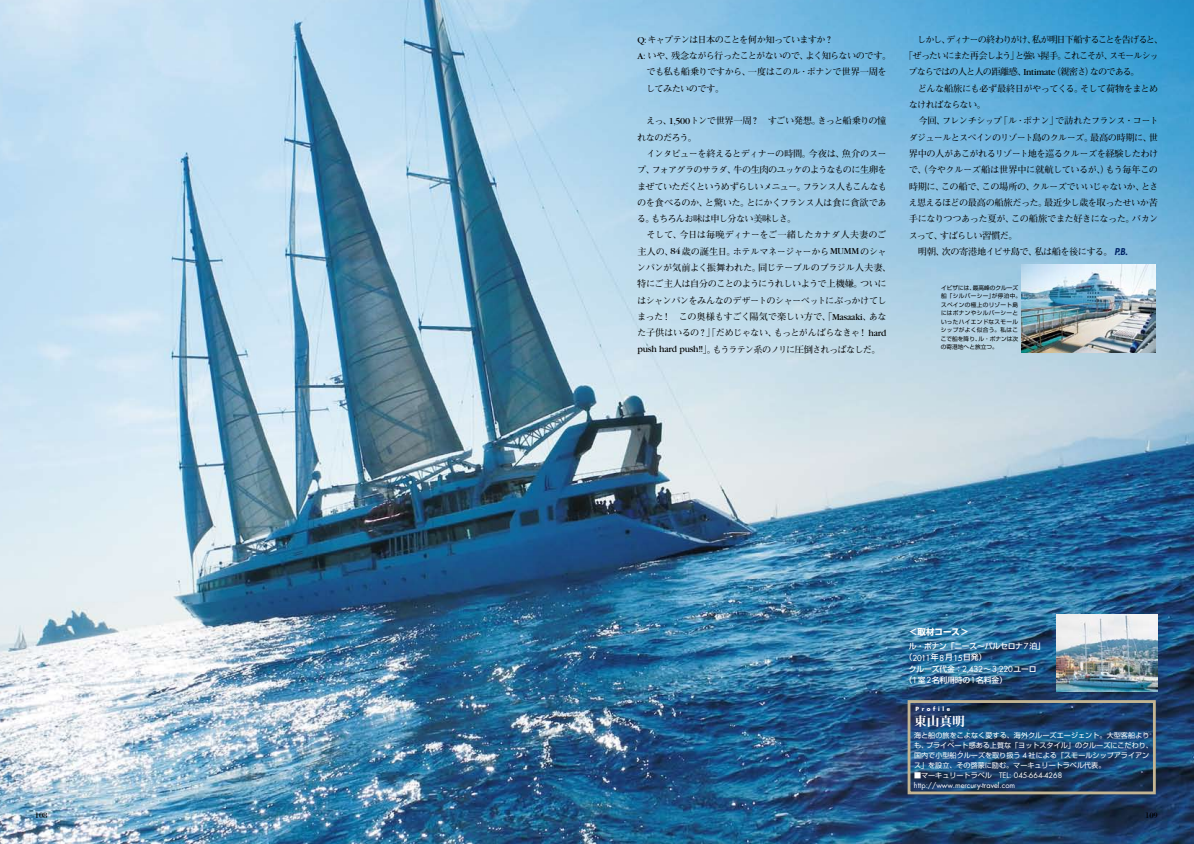
<style>
.page{position:relative;width:1194px;height:844px;background:#fff}
.page>*{position:absolute;margin:0;border:0;box-sizing:border-box;transform-origin:0 0}
.t1{font:12.8px "Midashi Min Pro MA31";color:#fff}
.t2{font:700 9.2px/16.3px "Futo Min A101 Pro";letter-spacing:-.065em;color:#000}
.t3{font:700 9.2px "Futo Min A101 Pro";letter-spacing:-.095em;color:#000}
.t4{font:700 9.2px "Futo Min A101 Pro";letter-spacing:-.12em;color:#000}
.t5{font:700 9.2px "Futo Min A101 Pro";letter-spacing:-.115em;color:#000}
.t6{font:700 9.2px "Futo Min A101 Pro";letter-spacing:-.085em;color:#000}
.t7{font:700 9.2px "Futo Min A101 Pro";letter-spacing:-.045em;color:#000}
.t8{font:700 9.2px "Futo Min A101 Pro";letter-spacing:-.09em;color:#000}
.t9{font:700 8.5px "Shin Go Pro";color:#fff}
.t10{font:8.5px "Bodoni";color:#000}
.t11{font:8.1px "Futura";letter-spacing:-.04em;color:#fff}
.t12{font:500 7.8px/11.3px "Shin Go Pro";letter-spacing:-.025em;color:#fff}
.t13{font:7.4px/9.9px "Futura";color:#fff}
.t14{font:7.1px/9.9px "Shin Go Pro";color:#fff}
.t15{font:5.7px/8.5px "Shin Go Pro";letter-spacing:.05em;color:#000}
.t16{font:700 5.6px "Futura";letter-spacing:.47em;color:#fff}
.s1{font-family:"Garamond";font-weight:400;font-size:9.6px}
.s2{font-family:"Futura";font-weight:800;font-style:italic;color:#002567}
.s3{font-family:"Futura";font-weight:400;font-size:8.1px}
.s4{font-family:"Shin Go Pro";font-weight:500;font-size:7.8px}
.s5{font-family:"Futura";font-size:7.4px}
.s6{font-family:"Shin Go Pro";font-size:7.1px}
</style>
<div class="page">
<img style="left:0;top:0;width:1193px;height:844px">
<img style="left:1021px;top:264px;width:133px;height:88px">
<img style="left:1056px;top:614px;width:101px;height:78px">
<div style="left:907px;top:700px;width:248px;height:94px;border:3px solid #c3b593"></div>
<p class="t8" style="left:637px;top:32px;width:198px"><span class="s1">Q:</span> キャプテンは日本のことを何か知っていますか？</p>
<p class="t2" style="left:637px;top:46px;width:255px"><span class="s1">A:</span> いや、残念ながら行ったことがないので、よく知らないのです。</p>
<p class="t2" style="left:646px;top:63px;width:242px">でも私も船乗りですから、一度はこのル･ポナンで世界一周を</p>
<p class="t2" style="left:646px;top:79px;width:80px">してみたいのです。</p>
<p class="t2" style="left:637px;top:112px;width:251px;text-indent:9px">えっ、<span class="s1">1,500</span>トンで世界一周？ すごい発想。きっと船乗りの憧れなのだろう。</p>
<p class="t2" style="left:637px;top:144px;width:251px;text-align:justify;text-indent:10px">インタビューを終えるとディナーの時間。今夜は、魚介のスープ、フォアグラのサラダ、牛の生肉のユッケのようなものに生卵をまぜていただくというめずらしいメニュー。フランス人もこんなものを食べるのか、と驚いた。とにかくフランス人は食に貪欲である。もちろんお味は申し分ない美味しさ。</p>
<p class="t2" style="left:637px;top:226px;width:256px;text-indent:10px">そして、今日は毎晩ディナーをご一緒したカナダ人夫妻のご主人の、<span class="s1">84</span>歳の誕生日。ホテルマネージャーから<span class="s1">MUMM</span>のシャンパンが気前よく振舞われた。同じテーブルのブラジル人夫妻、特にご主人は自分のことのようにうれしいようで上機嫌。ついにはシャンパンをみんなのデザートのシャーベットにぶっかけてしまった！ この奥様もすごく陽気で楽しい方で、「<span class="s1">Masaaki</span>、あなた子供はいるの？」「だめじゃない、もっとがんばらなきゃ！ <span class="s1">hard push hard push!!</span>」。もうラテン系のノリに圧倒されっぱなしだ。</p>
<p class="t5" style="left:917px;top:32px;width:247px">しかし、ディナーの終わりがけ、私が明日下船することを告げると、</p>
<p class="t4" style="left:903px;top:49px;width:256px">「ぜったいにまた再会しよう」と強い握手。これこそが、スモールシッ</p>
<p class="t3" style="left:908px;top:65px;width:233px">プならではの人と人の距離感、<span class="s1">Intimate</span>（親密さ）なのである。</p>
<p class="t2" style="left:917px;top:79px;width:242px">どんな船旅にも必ず最終日がやってくる。そして荷物をまとめ</p>
<p class="t2" style="left:908px;top:95px;width:79px">なければならない。</p>
<p class="t2" style="left:918px;top:112px;width:242px">今回、フレンチシップ「ル･ポナン」で訪れたフランス・コート</p>
<p class="t6" style="left:908px;top:130px;width:251px">ダジュールとスペインのリゾート島のクルーズ。最高の時期に、世</p>
<p class="t2" style="left:908px;top:144px;width:251px">界中の人があこがれるリゾート地を巡るクルーズを経験したわけ</p>
<p class="t7" style="left:908px;top:163px;width:251px">で、（今やクルーズ船は世界中に就航しているが、）もう毎年この</p>
<p class="t2" style="left:908px;top:177px;width:251px">時期に、この船で、この場所の、クルーズでいいじゃないか、とさ</p>
<p class="t2" style="left:908px;top:193px;width:251px">え思えるほどの最高の船旅だった。最近少し歳を取ったせいか苦</p>
<p class="t2" style="left:908px;top:209px;width:251px">手になりつつあった夏が、この船旅でまた好きになった。バカン</p>
<p class="t2" style="left:908px;top:226px;width:111px">スって、すばらしい習慣だ。</p>
<p class="t2" style="left:917px;top:242px;width:211px">明朝、次の寄港地イビサ島で、私は船を後にする。 <span class="s2">P.B.</span></p>
<p class="t15" style="left:940px;top:283px;width:82px">イビザには、最高峰のクルーズ船「シルバーシー」が停泊中。スペインの極上のリゾート島にはポナンやシルバーシーといったハイエンドなスモールシップがよく似合う。私はここで船を降り、ル・ポナンは次の寄港地へと旅立つ。</p>
<p class="t9" style="left:909px;top:625px;width:61px">＜取材コース＞</p>
<p class="t12" style="left:908px;top:639px;width:137px">ル・ポナン「ニース～バルセロナ<span class="s3">7</span>泊」</p>
<p class="t11" style="left:904px;top:652px;width:83px"><span class="s4">（</span>2011<span class="s4">年</span>8<span class="s4">月</span>15<span class="s4">日発）</span></p>
<p class="t12" style="left:904px;top:662px;width:133px;text-indent:4px">クルーズ代金：<span class="s3">2,432</span>～<span class="s3">3,220</span>ユーロ（<span class="s3">1</span>室<span class="s3">2</span>名利用時の<span class="s3">1</span>名料金）</p>
<p class="t16" style="left:915px;top:705px;width:36px">Profile</p>
<h1 class="t1" style="left:914px;top:711px;width:53px">東山真明</h1>
<p class="t14" style="left:914px;top:730px;width:240px">海と船の旅をこよなく愛する、海外クルーズエージェント。大型客船よりも、プライベート感ある上質な「ヨットスタイル」のクルーズにこだわり、国内で小型船クルーズを取り扱う <span class="s5">4</span> 社による「スモールシップアライアンス」を設立、その啓蒙に励む。マーキュリートラベル代表。</p>
<p class="t13" style="left:914px;top:770px;width:150px"><span class="s6">■マーキュリートラベル</span> TEL: 045-664-4268 http://www.mercury-travel.com</p>
<p class="t10" style="left:35px;top:810px;width:14px">108</p>
<p class="t10" style="left:1145px;top:810px;width:14px">109</p>
</div>
